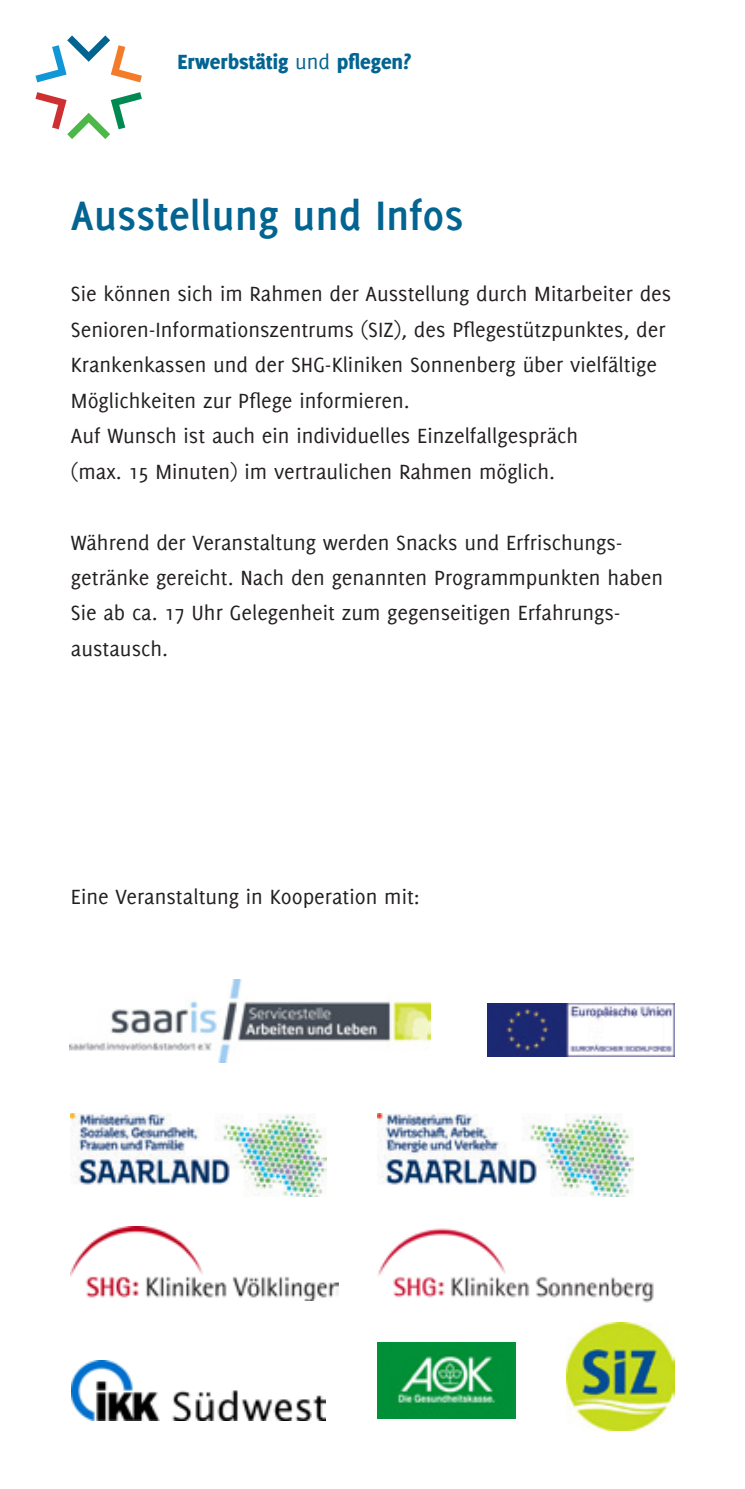
<style>
.page{position:relative;width:745px;height:1489px;background:#fff}
.page>*{position:absolute;margin:0;border:0;box-sizing:border-box;transform-origin:0 0}
.t1{font:700 45px "Delicious";color:#036492}
.t2{font:22.5px/35.5px "Delicious";color:#231f20}
.t3{font:800 22.5px "Delicious";color:#036492}
.s1{font-weight:400}
</style>
<div class="page">
<svg style="left:35px;top:35px;width:107px;height:47px"></svg>
<svg style="left:35px;top:92px;width:107px;height:47px"></svg>
<img style="left:70px;top:1226px;width:269px;height:74px">
<img style="left:377px;top:1228px;width:277px;height:75px">
<img style="left:377px;top:1342px;width:138px;height:75px">
<img style="left:566px;top:1322px;width:107px;height:108px">
<img style="left:72px;top:1360px;width:253px;height:59px">
<img style="left:69px;top:979px;width:361px;height:83px">
<img style="left:71px;top:1113px;width:255px;height:83px">
<img style="left:377px;top:1113px;width:255px;height:83px">
<img style="left:487px;top:1003px;width:186px;height:53px">
<p class="t3" style="left:177px;top:48px;width:235px">Erwerbstätig <span class="s1">und</span> pflegen?</p>
<h1 class="t1" style="left:71px;top:190px;width:393px">Ausstellung und Infos</h1>
<p class="t2" style="left:71px;top:276px;width:601px">Sie können sich im Rahmen der Ausstellung durch Mitarbeiter des Senioren-Informationszentrums (SIZ), des Pflegestützpunktes, der Krankenkassen und der SHG-Kliniken Sonnenberg über vielfältige Möglichkeiten zur Pflege informieren.<br>Auf Wunsch ist auch ein individuelles Einzelfallgespräch<br>(max. 15 Minuten) im vertraulichen Rahmen möglich.</p>
<p class="t2" style="left:71px;top:524px;width:593px">Während der Veranstaltung werden Snacks und Erfrischungs&shy;getränke gereicht. Nach den genannten Programmpunkten haben Sie ab ca. 17 Uhr Gelegenheit zum gegenseitigen Erfahrungs&shy;austausch.</p>
<p class="t2" style="left:71px;top:878px;width:350px">Eine Veranstaltung in Kooperation mit:</p>
</div>
